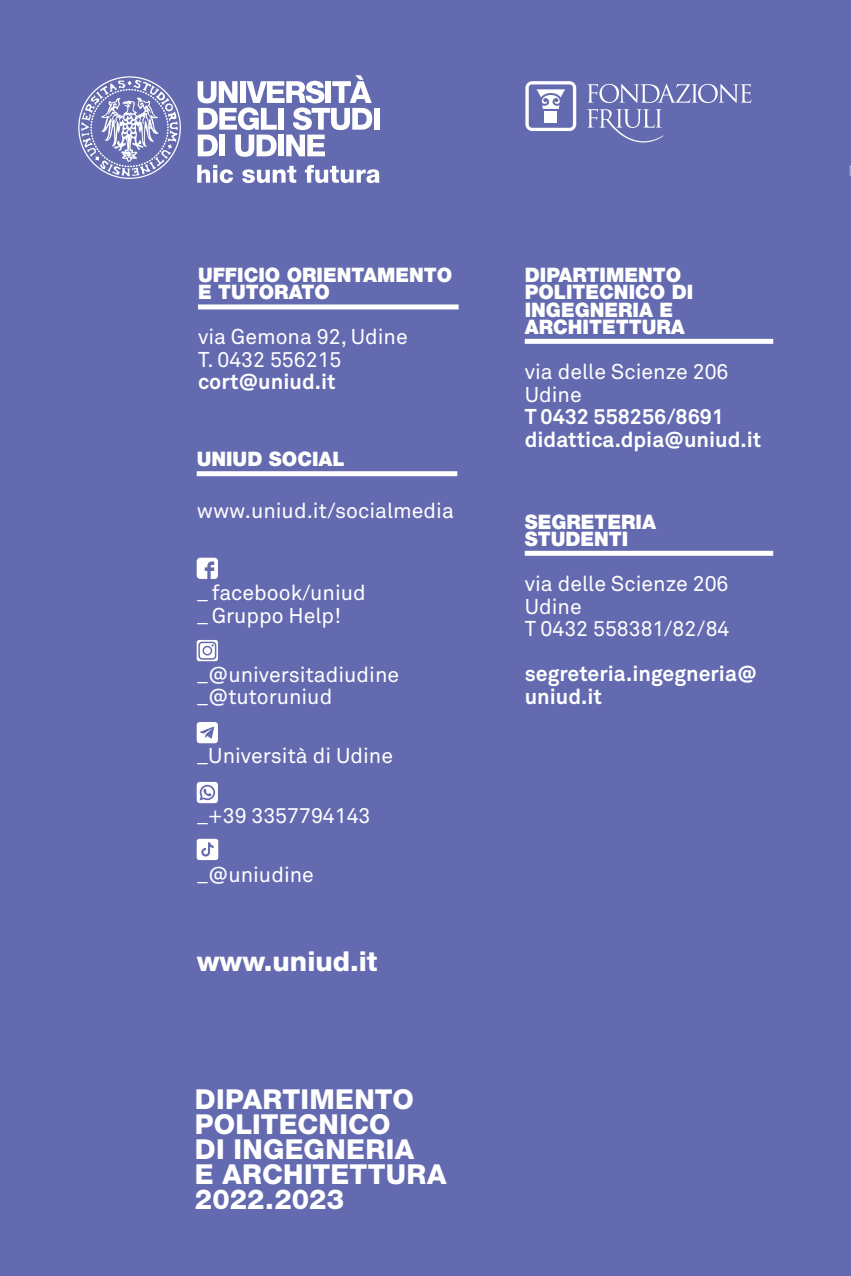
<style>
.page{position:relative;width:851px;height:1276px;background:#fff}
.page>*{position:absolute;margin:0;border:0;box-sizing:border-box;transform-origin:0 0}
.t1{font:800 27.5px/25px "Helvetica Neue LT Std";letter-spacing:.005em;color:#fff}
.t2{font:21.25px/22.5px "Akkurat";color:#fff}
.t3{font:700 21.25px/22.5px "Akkurat";color:#fff}
.t4{font:900 20px/17.5px "Helvetica Neue LT Std";color:#fff}
</style>
<div class="page">
<div style="left:0;top:0;width:850px;height:1276px;background:#636aaf"></div>
<div style="left:524px;top:339px;width:249px;height:5px;background:#fff"></div>
<div style="left:524px;top:551px;width:249px;height:5px;background:#fff"></div>
<div style="left:198px;top:304px;width:260px;height:5px;background:#fff"></div>
<div style="left:197px;top:471px;width:260px;height:5px;background:#fff"></div>
<svg style="left:197px;top:558px;width:21px;height:21px"></svg>
<svg style="left:197px;top:640px;width:21px;height:21px"></svg>
<svg style="left:197px;top:782px;width:21px;height:21px"></svg>
<svg style="left:197px;top:722px;width:21px;height:21px"></svg>
<svg style="left:197px;top:839px;width:21px;height:21px"></svg>
<svg style="left:78px;top:75px;width:772px;height:108px"></svg>
<p class="t4" style="left:198px;top:266px;width:256px">UFFICIO ORIENTAMENTO<br>E TUTORATO</p>
<p class="t2" style="left:198px;top:326px;width:211px">via Gemona 92, Udine<br>T. 0432 556215</p>
<p class="t3" style="left:198px;top:371px;width:139px">cort@uniud.it</p>
<p class="t4" style="left:197px;top:450px;width:150px">UNIUD SOCIAL</p>
<p class="t2" style="left:197px;top:500px;width:259px">www.uniud.it/socialmedia</p>
<p class="t2" style="left:197px;top:582px;width:171px">_ facebook/uniud _ Gruppo Help!</p>
<p class="t2" style="left:197px;top:663px;width:204px">_@universitadiudine _@tutoruniud</p>
<p class="t2" style="left:197px;top:745px;width:198px">_Università di Udine</p>
<p class="t2" style="left:197px;top:804px;width:175px">_+39 3357794143</p>
<p class="t2" style="left:197px;top:863px;width:119px">_@uniudine</p>
<p class="t1" style="left:197px;top:948px;width:182px">www.uniud.it</p>
<p class="t1" style="left:195px;top:1086px;width:253px">DIPARTIMENTO<br>POLITECNICO<br>DI INGEGNERIA<br>E ARCHITETTURA<br>2022.2023</p>
<p class="t4" style="left:524px;top:266px;width:170px">DIPARTIMENTO<br>POLITECNICO DI<br>INGEGNERIA E<br>ARCHITETTURA</p>
<p class="t2" style="left:524px;top:361px;width:205px">via delle Scienze 206<br>Udine</p>
<p class="t3" style="left:524px;top:405px;width:238px">T 0432 558256/8691 didattica.dpia@uniud.it</p>
<p class="t4" style="left:524px;top:513px;width:133px">SEGRETERIA<br>STUDENTI</p>
<p class="t2" style="left:524px;top:573px;width:206px">via delle Scienze 206<br>Udine<br>T 0432 558381/82/84</p>
<p class="t3" style="left:524px;top:663px;width:233px">segreteria.ingegneria@ uniud.it</p>
</div>
